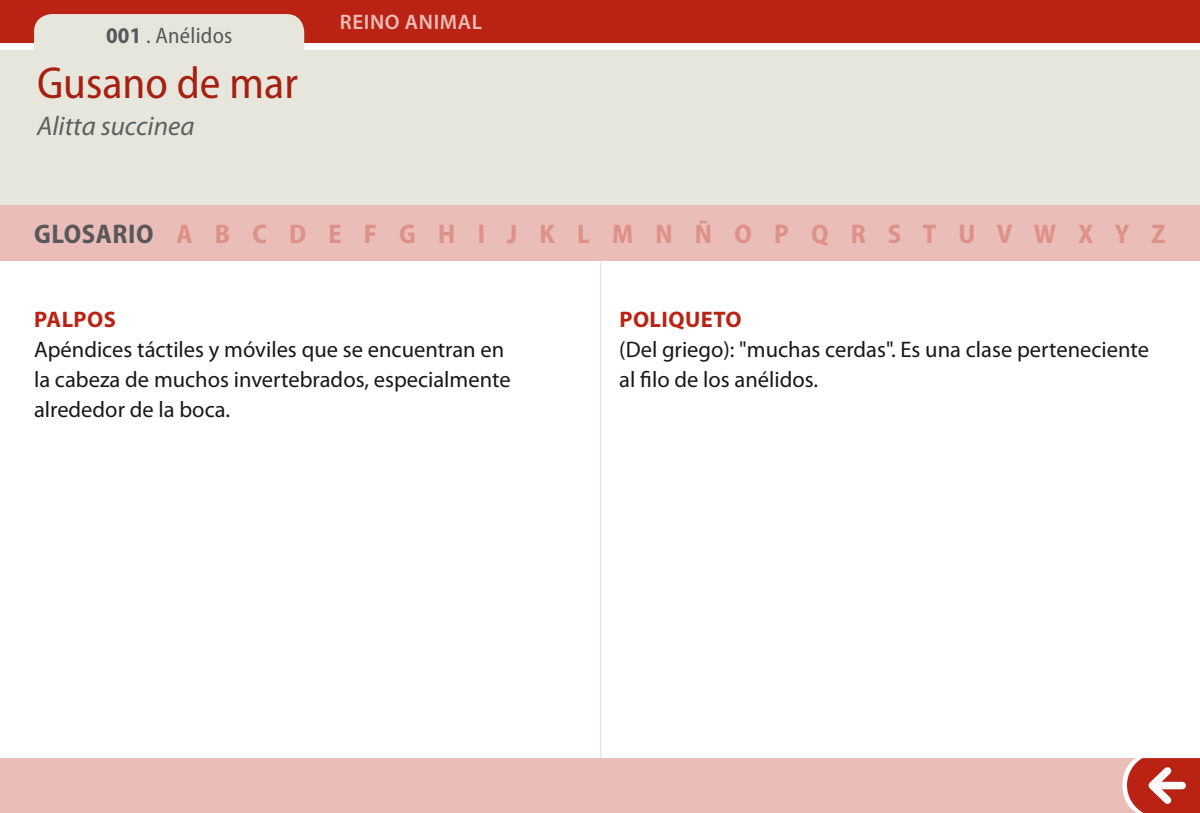
<style>
.page{position:relative;width:1200px;height:813px;background:#fff}
.page>*{position:absolute;margin:0;border:0;box-sizing:border-box;transform-origin:0 0}
.t1{font:semi-condensed 45px "Myriad Pro";color:#ba2313}
.COPETE{font:700 semi-condensed 27px "Myriad Pro";letter-spacing:.02em;color:#dd9189}
.t2{font:italic 27px "Myriad Pro";color:#646c6e}
.GLOSARIO_DEFINICIÓN{font:22.5px/30px "Myriad Pro";color:#1a171c}
.GLOSARIO_TÍTULO{font:700 22.5px "Myriad Pro";letter-spacing:.02em;color:#ba2313}
.t3{font:semi-condensed 22.5px "Myriad Pro";letter-spacing:.01em;color:#58585a}
.t4{font:600 21px "Myriad Pro";letter-spacing:.03em;color:#eabdb8}
.s1{font-weight:700}
.s2{color:#58585a}
</style>
<div class="page">
<div style="left:0;top:0;width:1199px;height:43px;background:#ba2313"></div>
<svg style="left:0;top:14px;width:1199px;height:192px;background:#e1cfc5"></svg>
<div style="left:0;top:206px;width:1199px;height:55px;background:#eabdb8"></div>
<hr style="left:599px;top:261px;width:2px;height:499px;background:#e6e6dc">
<div style="left:0;top:757px;width:1126px;height:55px;background:#eabdb8"></div>
<svg style="left:1126px;top:758px;width:73px;height:54px"></svg>
<hr style="left:1195px;top:762px;width:4px;height:47px;background:#ba2313">
<p class="t3" style="left:106px;top:21px;width:128px"><span class="s1">001</span> . Anélidos</p>
<h1 class="t1" style="left:37px;top:56px;width:262px">Gusano de mar</h1>
<p class="t2" style="left:37px;top:109px;width:159px">Alitta succinea</p>
<p class="t4" style="left:340px;top:9px;width:144px">REINO ANIMAL</p>
<p class="COPETE" style="left:34px;top:216px;width:1132px"><span class="s2">GLOSARIO</span> A B C D E F G H I J K L M N Ñ O P Q R S T U V W X Y Z</p>
<p class="GLOSARIO_TÍTULO" style="left:34px;top:304px;width:83px">PALPOS</p>
<p class="GLOSARIO_DEFINICIÓN" style="left:34px;top:333px;width:478px">Apéndices táctiles y móviles que se encuentran en la cabeza de muchos invertebrados, especialmente alrededor de la boca.</p>
<p class="GLOSARIO_TÍTULO" style="left:619px;top:304px;width:124px">POLIQUETO</p>
<p class="GLOSARIO_DEFINICIÓN" style="left:619px;top:333px;width:531px">(Del griego): "muchas cerdas". Es una clase perteneciente al filo de los anélidos.</p>
</div>
